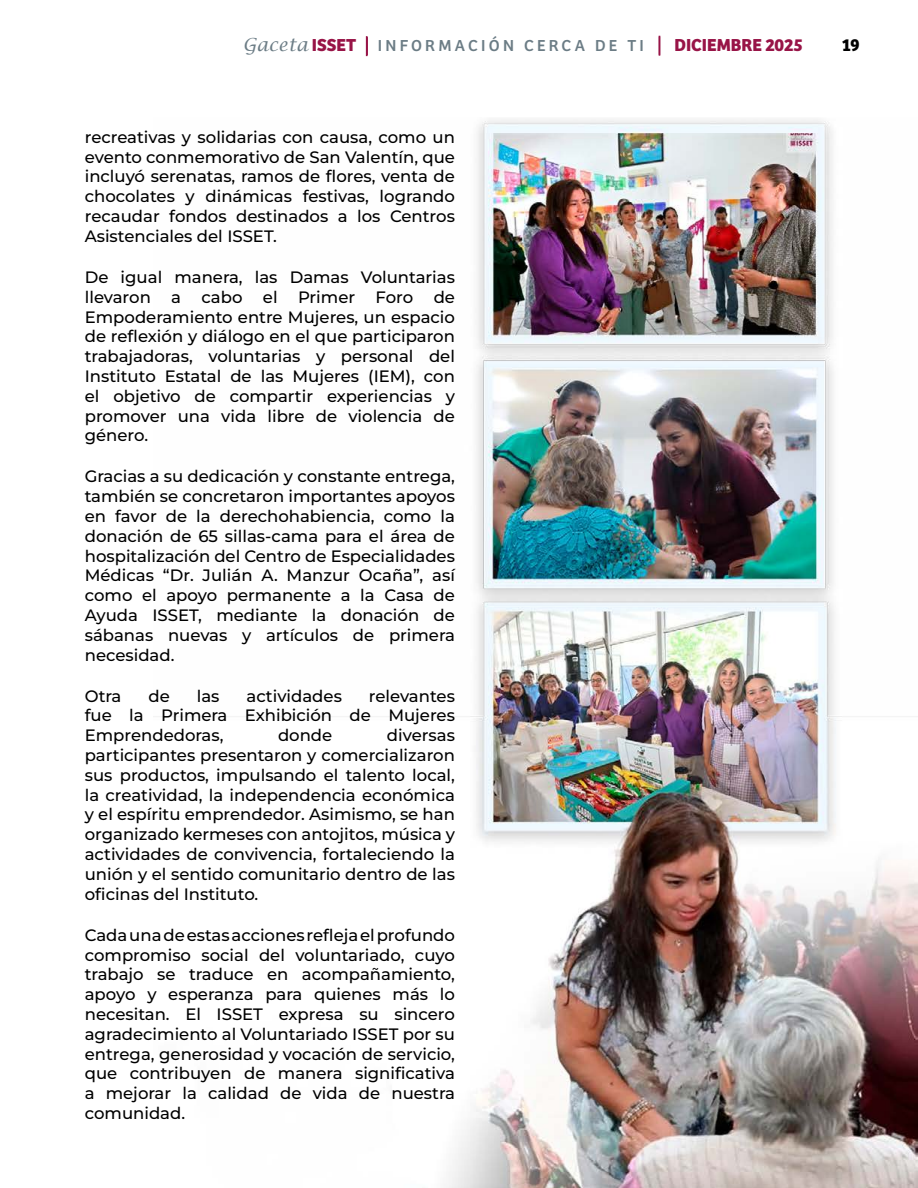
<style>
.page{position:relative;width:918px;height:1188px;background:#fff}
.page>*{position:absolute;margin:0;border:0;box-sizing:border-box;transform-origin:0 0}
.t1{font:700 18px "Bree";color:#981447}
.t2{font:700 18px "Bree";color:#000}
.t3{font:100 16.5px/19.8px "Montserrat";color:#000;text-align:justify}
.t4{font:16.5px "Bree";letter-spacing:.2em;color:#6b7c85}
.s1{font-family:"Lucida Calligraphy";font-style:italic;font-size:18px}
.s2{font-weight:700;font-size:18px;color:#981447}
</style>
<div class="page">
<div style="left:366px;top:36px;width:2px;height:20px;border:2px solid #981447"></div>
<svg style="left:659px;top:36px;width:1px;height:20px"></svg>
<img style="left:153px;top:119px;width:765px;height:1069px">
<p class="t4" style="left:243px;top:36px;width:403px"><span class="s1">Gaceta</span><span class="s2">ISSET</span> INFORMACIÓN CERCA DE TI</p>
<p class="t1" style="left:674px;top:34px;width:130px">DICIEMBRE 2025</p>
<p class="t2" style="left:842px;top:34px;width:20px">19</p>
<p class="t3" style="left:85px;top:129px;width:372px">recreativas y solidarias con causa, como un evento conmemorativo de San Valentín, que incluyó serenatas, ramos de flores, venta de chocolates y dinámicas festivas, logrando recaudar fondos destinados a los Centros Asistenciales del ISSET.</p>
<p class="t3" style="left:85px;top:269px;width:372px">De igual manera, las Damas Voluntarias llevaron a cabo el Primer Foro de Empoderamiento entre Mujeres, un espacio de reflexión y diálogo en el que participaron trabajadoras, voluntarias y personal del Instituto Estatal de las Mujeres (IEM), con el objetivo de compartir experiencias y promover una vida libre de violencia de género.</p>
<p class="t3" style="left:85px;top:468px;width:372px">Gracias a su dedicación y constante entrega, también se concretaron importantes apoyos en favor de la derechohabiencia, como la donación de 65 sillas-cama para el área de hospitalización del Centro de Especialidades Médicas “Dr. Julián A. Manzur Ocaña”, así como el apoyo permanente a la Casa de Ayuda ISSET, mediante la donación de sábanas nuevas y artículos de primera necesidad.</p>
<p class="t3" style="left:85px;top:687px;width:38px">Otra</p>
<p class="t3" style="left:148px;top:687px;width:23px">de</p>
<p class="t3" style="left:197px;top:687px;width:24px">las</p>
<p class="t3" style="left:247px;top:687px;width:97px">actividades</p>
<p class="t3" style="left:85px;top:687px;width:372px;text-indent:284px">relevantes fue la Primera Exhibición de Mujeres Emprendedoras,</p>
<p class="t3" style="left:85px;top:727px;width:372px;text-indent:302px">diversas participantes presentaron y comercializaron sus productos, impulsando el talento local, la creatividad, la independencia económica y el espíritu emprendedor. Asimismo, se han organizado kermeses con antojitos, música y actividades de convivencia, fortaleciendo la unión y el sentido comunitario dentro de las oficinas del Instituto.</p>
<p class="t3" style="left:85px;top:926px;width:372px">Cada una de estas acciones refleja el profundo compromiso social del voluntariado, cuyo trabajo se traduce en acompañamiento, apoyo y esperanza para quienes más lo necesitan. El ISSET expresa su sincero agradecimiento al Voluntariado ISSET por su entrega, generosidad y vocación de servicio, que contribuyen de manera significativa a mejorar la calidad de vida de nuestra comunidad.</p>
<p class="t3" style="left:278px;top:727px;width:56px">donde</p>
</div>
